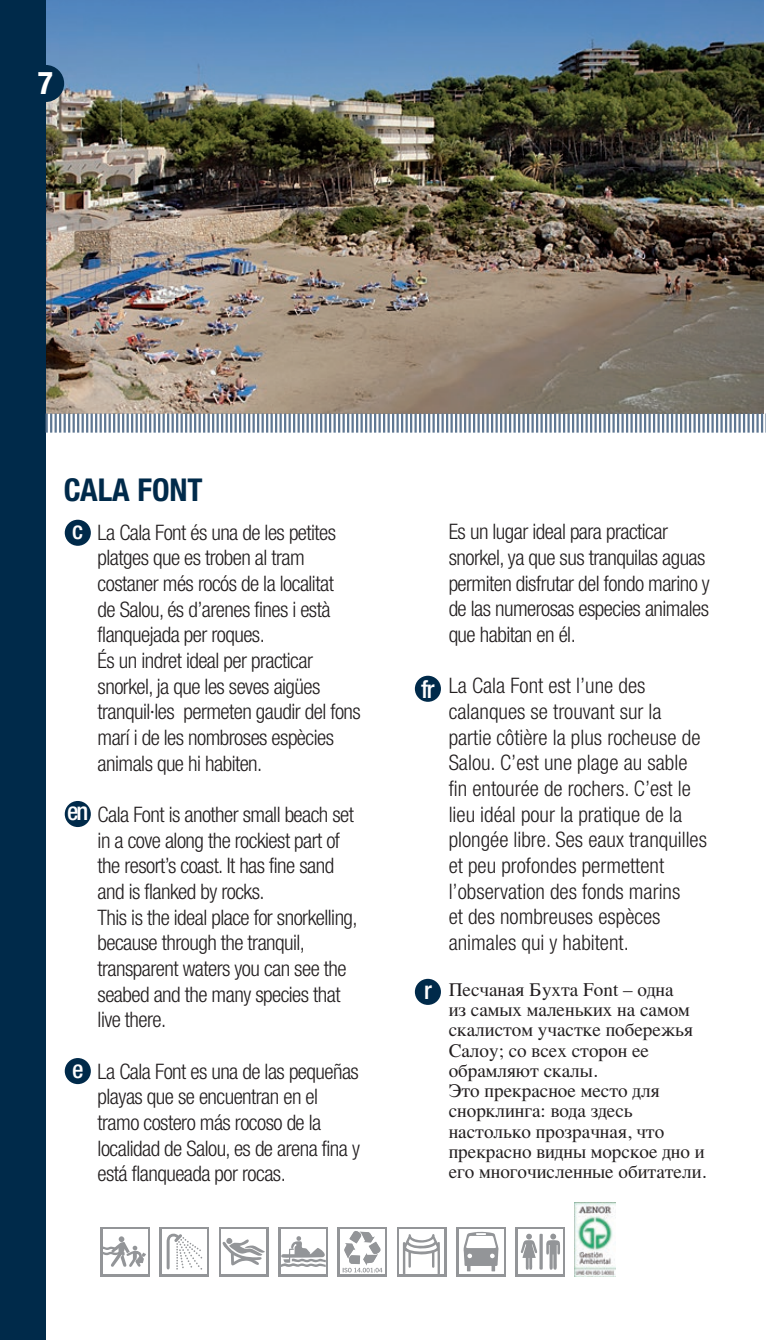
<style>
.page{position:relative;width:766px;height:1340px;background:#fff}
.page>*{position:absolute;margin:0;border:0;box-sizing:border-box;transform-origin:0 0}
.t1{font:700 condensed 31.5px "Helvetica Neue";color:#002a4a}
.t2{font:700 condensed 31.5px "Helvetica Neue";color:#fff}
.t3{font:500 condensed 24.75px "Helvetica Neue";color:#fff}
.t4{font:300 condensed 21.38px/25.7px "Helvetica Neue";letter-spacing:-.025em;color:#231f20}
.t5{font:300 condensed 21.38px/25.7px "Helvetica Neue";color:#231f20}
.t6{font:19.12px/20.2px "Times";color:#231f20}
</style>
<div class="page">
<img style="left:46px;top:0;width:717px;height:413px">
<div style="left:65px;top:801px;width:26px;height:26px;background:#002a4a;border-radius:50%"></div>
<div style="left:65px;top:519px;width:26px;height:27px;background:#002a4a;border-radius:50%"></div>
<div style="left:415px;top:675px;width:26px;height:26px;background:#002a4a;border-radius:50%"></div>
<div style="left:65px;top:1058px;width:26px;height:26px;background:#002a4a;border-radius:50%"></div>
<div style="left:27px;top:65px;width:37px;height:37px;background:#002a4a;border-radius:50%"></div>
<div style="left:0;top:0;width:46px;height:1339px;background:#002a4a"></div>
<div style="left:160px;top:1227px;width:49px;height:49px;background:linear-gradient(to right,#fff,#fff)"></div>
<div style="left:162px;top:1229px;width:45px;height:44px;background:#fff"></div>
<svg style="left:167px;top:1233px;width:35px;height:36px"></svg>
<div style="left:219px;top:1227px;width:49px;height:49px;background:linear-gradient(to right,#fff,#fff)"></div>
<div style="left:221px;top:1229px;width:45px;height:44px;background:#fff"></div>
<svg style="left:219px;top:1236px;width:46px;height:29px"></svg>
<svg style="left:278px;top:1227px;width:49px;height:49px"></svg>
<div style="left:281px;top:1229px;width:44px;height:44px;background:#fff"></div>
<svg style="left:281px;top:1236px;width:44px;height:31px"></svg>
<svg style="left:397px;top:1227px;width:49px;height:49px"></svg>
<div style="left:399px;top:1229px;width:45px;height:44px;background:#fff"></div>
<svg style="left:403px;top:1234px;width:37px;height:39px"></svg>
<svg style="left:100px;top:1227px;width:50px;height:49px"></svg>
<div style="left:103px;top:1229px;width:44px;height:44px;background:#fff"></div>
<svg style="left:103px;top:1236px;width:43px;height:31px"></svg>
<div style="left:338px;top:1227px;width:49px;height:49px;background:linear-gradient(to right,#fff,#fff)"></div>
<div style="left:340px;top:1229px;width:44px;height:44px;background:#fff"></div>
<svg style="left:342px;top:1231px;width:40px;height:41px"></svg>
<svg style="left:515px;top:1227px;width:49px;height:49px"></svg>
<div style="left:518px;top:1229px;width:44px;height:44px;background:#fff"></div>
<svg style="left:520px;top:1233px;width:40px;height:36px"></svg>
<svg style="left:456px;top:1227px;width:49px;height:49px"></svg>
<div style="left:458px;top:1229px;width:45px;height:44px;background:#fff"></div>
<svg style="left:463px;top:1231px;width:35px;height:40px"></svg>
<img style="left:574px;top:1202px;width:41px;height:74px">
<svg style="left:45px;top:413px;width:719px;height:19px"></svg>
<div style="left:415px;top:978px;width:26px;height:26px;background:#002a4a;border-radius:50%"></div>
<h1 class="t2" style="left:38px;top:64px;width:17px">7</h1>
<h1 class="t1" style="left:64px;top:471px;width:140px">CALA FONT</h1>
<p class="t4" style="left:98px;top:519px;width:265px">La Cala Font és una de les petites platges que es troben al tram costaner més rocós de la localitat<br>de Salou, és d’arenes fines i està flanquejada per roques.<br>És un indret ideal per practicar snorkel, ja que les seves aigües tranquil·les permeten gaudir del fons marí i de les nombroses espècies animals que hi habiten.</p>
<p class="t4" style="left:98px;top:801px;width:261px">Cala Font is another small beach set in a cove along the rockiest part of the resort’s coast. It has fine sand and is flanked by rocks.<br>This is the ideal place for snorkelling, because through the tranquil, transparent waters you can see the seabed and the many species that live there.</p>
<p class="t4" style="left:98px;top:1058px;width:264px">La Cala Font es una de las pequeñas playas que se encuentran en el tramo costero más rocoso de la localidad de Salou, es de arena fina y está flanqueada por rocas.</p>
<p class="t3" style="left:72px;top:515px;width:12px">c</p>
<p class="t3" style="left:67px;top:796px;width:23px">en</p>
<p class="t3" style="left:72px;top:1053px;width:13px">e</p>
<p class="t3" style="left:421px;top:674px;width:15px">fr</p>
<p class="t3" style="left:424px;top:975px;width:9px">r</p>
<p class="t4" style="left:448px;top:518px;width:262px">Es un lugar ideal para practicar snorkel, ya que sus tranquilas aguas permiten disfrutar del fondo marino y de las numerosas especies animales que habitan en él.</p>
<p class="t5" style="left:448px;top:672px;width:260px">La Cala Font est l’une des calanques se trouvant sur la partie côtière la plus rocheuse de<br>Salou. C’est une plage au sable fin entourée de rochers. C’est le lieu idéal pour la pratique de la plongée libre. Ses eaux tranquilles et peu profondes permettent l’observation des fonds marins<br>et des nombreuses espèces animales qui y habitent.</p>
<p class="t6" style="left:448px;top:977px;width:259px">Песчаная Бухта Font – одна<br>из самых маленьких на самом скалистом участке побережья<br>Салоу; со всех сторон ее обрамляют скалы.<br>Это прекрасное место для снорклинга: вода здесь настолько прозрачная, что прекрасно видны морское дно и его многочисленные обитатели.</p>
</div>
